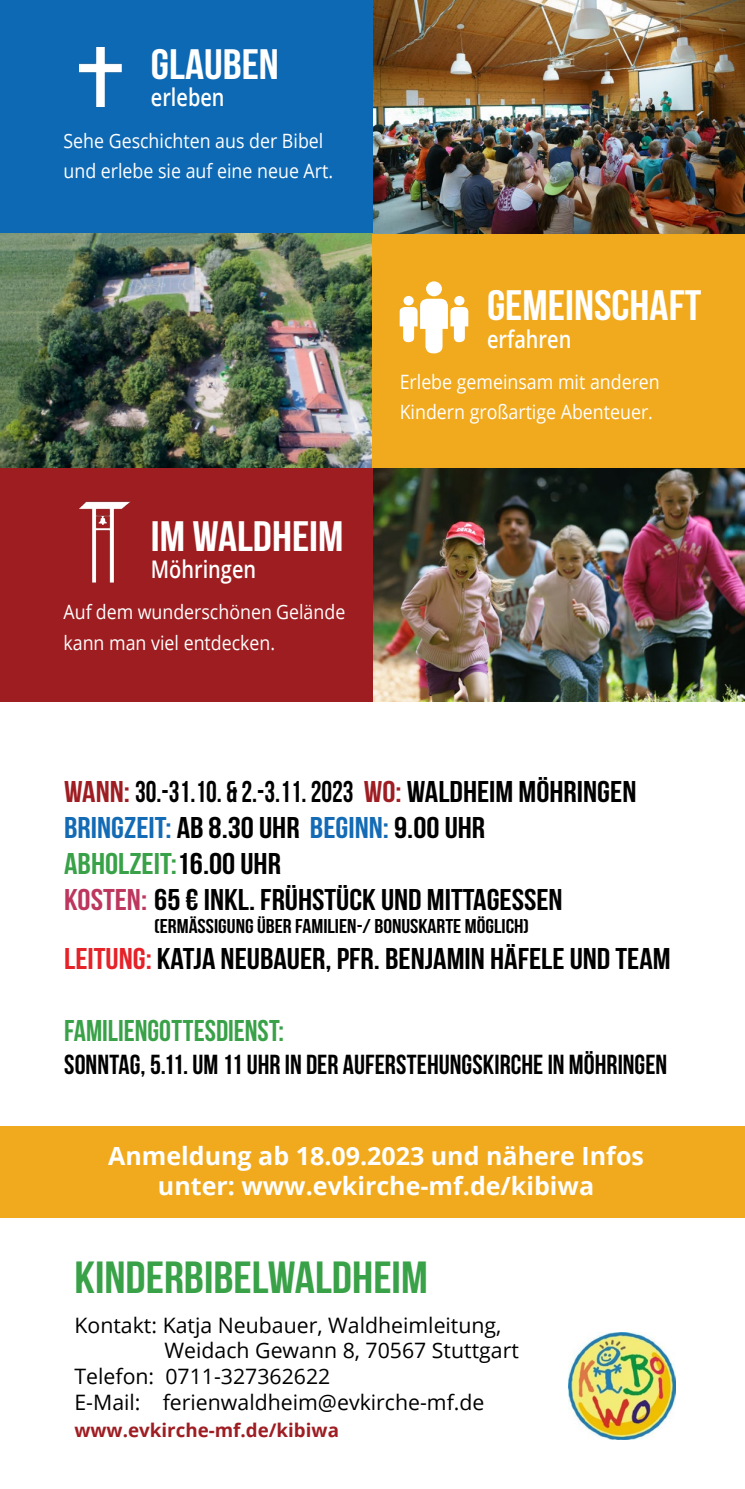
<style>
.page{position:relative;width:745px;height:1489px;background:#fff}
.page>*{position:absolute;margin:0;border:0;box-sizing:border-box;transform-origin:0 0}
.t1{font:45px "Bebas Neue";color:#39a148;scale:1.1 1}
.t2{font:42.5px "Bebas Neue";color:#fff;scale:1.1 1}
.t3{font:30px/36px "Bebas Neue";color:#000;scale:1.1 1}
.t4{font:700 30px "Bebas Neue";color:#39a148}
.t5{font:700 27.5px "Bebas Neue";color:#000}
.t6{font:700 25px/30px "Open Sans";color:#fff;text-align:center}
.t7{font:600 24.25px "Open Sans";color:#fff;scale:.82 1}
.t8{font:21.25px "Open Sans";color:#000}
.t9{font:20px "Bebas Neue";color:#000;scale:1.1 1}
.t10{font:19.75px/30.2px "Open Sans";color:#fff;scale:.9 1}
.t11{font:700 18.75px "Open Sans";color:#9e1d22}
.s1{color:#9e1d22}
.s2{font-weight:700}
.s3{color:#146bb5}
.s4{color:#39a148}
.s5{color:#bd365e}
.s6{color:#e62229}
</style>
<div class="page">
<div style="left:0;top:1126px;width:744px;height:91px;background:#f1aa1e"></div>
<img style="left:372px;top:468px;width:372px;height:234px">
<img style="left:372px;top:0;width:372px;height:234px">
<div style="left:0;top:0;width:372px;height:234px;background:#0e69b4"></div>
<div style="left:0;top:468px;width:372px;height:234px;background:#9e1d20"></div>
<img style="left:79px;top:501px;width:52px;height:82px">
<img style="left:0;top:234px;width:372px;height:234px">
<div style="left:372px;top:234px;width:372px;height:234px;background:#f1aa1e"></div>
<svg style="left:399px;top:281px;width:69px;height:72px"></svg>
<img style="left:80px;top:48px;width:42px;height:58px">
<img style="left:568px;top:1332px;width:107px;height:107px">
<h2 class="t2" style="left:151px;top:41px;width:118px">GLAUBEN</h2>
<p class="t7" style="left:151px;top:81px;width:91px">erleben</p>
<p class="t10" style="left:63px;top:125px;width:301px">Sehe Geschichten aus der Bibel und erlebe sie auf eine neue Art.</p>
<h2 class="t2" style="left:151px;top:512px;width:176px">IM WALDHEIM</h2>
<p class="t7" style="left:151px;top:552px;width:130px">Möhringen</p>
<p class="t10" style="left:63px;top:596px;width:314px">Auf dem wunderschönen Gelände kann man viel entdecken.</p>
<h2 class="t2" style="left:486px;top:282px;width:196px">GEMEINSCHAFT</h2>
<p class="t7" style="left:486px;top:322px;width:104px">erfahren</p>
<p class="t10" style="left:399px;top:366px;width:290px">Erlebe gemeinsam mit anderen<br>Kindern großartige Abenteuer.</p>
<p class="t3" style="left:64px;top:773px;width:521px"><span class="s1">WANN:</span><span class="s2">30.-31.10. &amp; 2.-3.11. 2023</span> <span class="s1">WO:</span> WALDHEIM MÖHRINGEN <span class="s3">BRINGZEIT:</span> AB 8.30 UHR <span class="s3">BEGINN:</span> 9.00 UHR <span class="s4">ABHOLZEIT:</span>16.00 UHR<br><span class="s5">KOSTEN:</span> 65 € INKL. FRÜHSTÜCK UND MITTAGESSEN</p>
<p class="t9" style="left:154px;top:914px;width:342px">(ERMÄßIGUNG ÜBER FAMILIEN-/ BONUSKARTE MÖGLICH)</p>
<p class="t3" style="left:64px;top:939px;width:552px"><span class="s6">LEITUNG:</span> KATJA NEUBAUER, PFR. BENJAMIN HÄFELE UND TEAM</p>
<p class="t4" style="left:64px;top:1013px;width:221px">FAMILIENGOTTESDIENST:</p>
<p class="t5" style="left:64px;top:1048px;width:604px">SONNTAG, 5.11. UM 11 UHR IN DER AUFERSTEHUNGSKIRCHE IN MÖHRINGEN</p>
<p class="t6" style="left:108px;top:1140px;width:537px">Anmeldung ab 18.09.2023 und nähere Infos unter: www.evkirche-mf.de/kibiwa</p>
<h1 class="t1" style="left:74px;top:1252px;width:322px">KINDERBIBELWALDHEIM</h1>
<p class="t8" style="left:74px;top:1310px;width:428px">Kontakt: Katja Neubauer, Waldheimleitung,</p>
<p class="t8" style="left:164px;top:1335px;width:355px">Weidach Gewann 8, 70567 Stuttgart</p>
<p class="t8" style="left:74px;top:1361px;width:257px">Telefon: 0711-327362622</p>
<p class="t8" style="left:74px;top:1386px;width:411px">E-Mail: ferienwaldheim@evkirche-mf.de</p>
<p class="t11" style="left:74px;top:1416px;width:266px">www.evkirche-mf.de/kibiwa</p>
</div>
